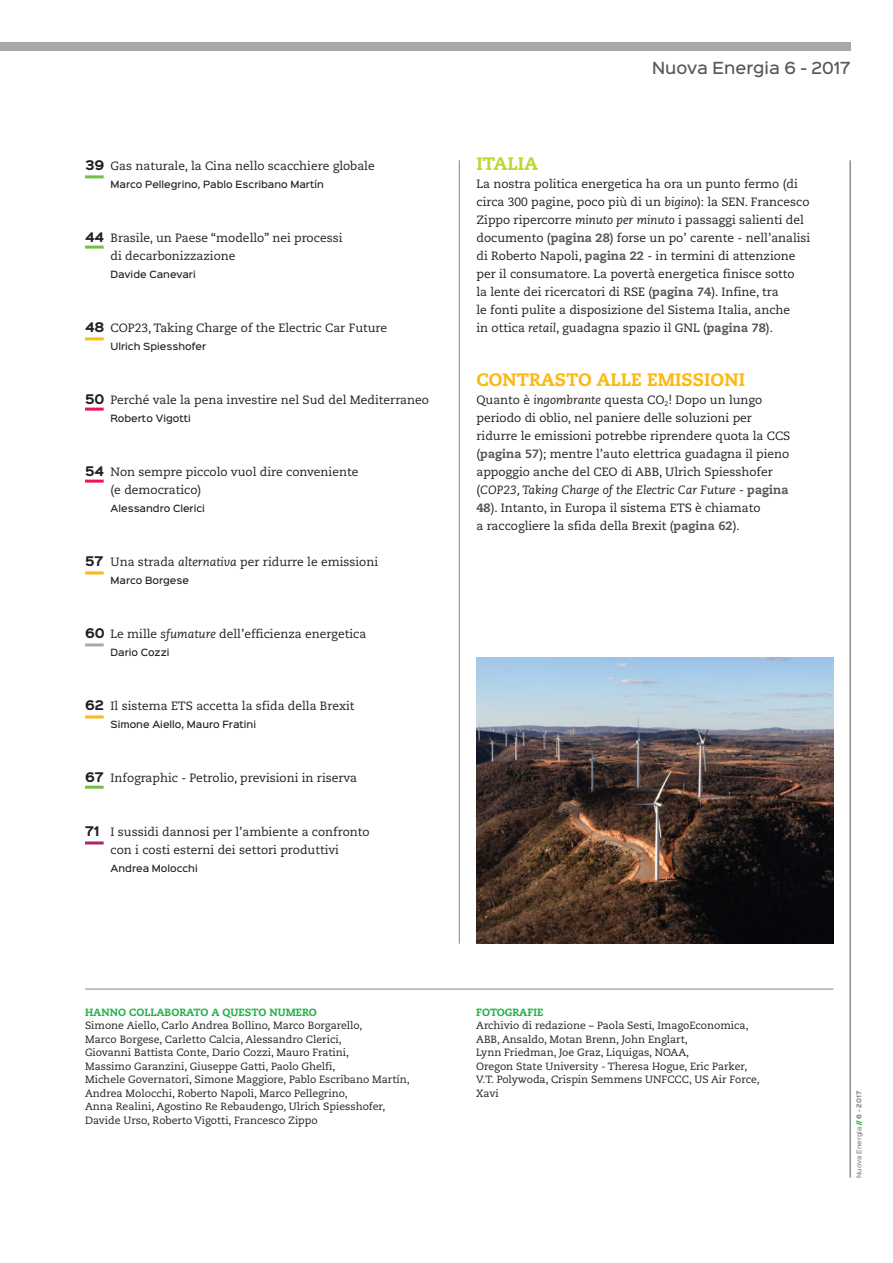
<style>
.page{position:relative;width:893px;height:1263px;background:#fff}
.page>*{position:absolute;margin:0;border:0;box-sizing:border-box;transform-origin:0 0}
.ne17_SM_tra_poco_tit{font:800 18px "Caecilia LT Std";color:#fcb814}
.ne17_SM_tra_poco_tit-2{font:800 18px "Caecilia LT Std";color:#bed630}
.t1{font:500 15px "Sinkin Sans 500";color:#57585a}
.ne17_SM_tra_poco{font:12px/18px "Caecilia LT Std";color:#231f20}
.ne17_SM_testo{font:12px/18px "Caecilia LT Std";color:#231f20}
.ne17_SM_colophon_tes{font:10.5px/13.5px "Caecilia LT Std";color:#231f20}
.ne17_SM_colopohon_ca{font:800 10.5px "Caecilia LT Std";color:#23b24b}
.ne17_SM_testo-2{font:500 9px "Sinkin Sans 500";color:#231f20}
.ne17_piede{font:500 6px "Sinkin Sans 500";color:#808285}
.s1{font-family:"Sinkin Sans 700";font-weight:700}
.s2{font-style:italic}
.s3{font-weight:800;color:#57585a}
.s4{font-family:"Sinkin Sans 900 X Black";font-weight:400;color:#23b24b}
</style>
<div class="page">
<img style="left:476px;top:657px;width:357px;height:287px">
<hr style="left:459px;top:160px;width:1px;height:784px;background:#808285">
<hr style="left:85px;top:175px;width:19px;height:3px;background:#71bf44">
<hr style="left:85px;top:246px;width:19px;height:3px;background:#71bf44">
<hr style="left:85px;top:337px;width:19px;height:3px;background:#fcb814">
<hr style="left:85px;top:408px;width:19px;height:3px;background:#ed1450">
<hr style="left:85px;top:480px;width:19px;height:3px;background:#ed1450">
<hr style="left:85px;top:571px;width:19px;height:3px;background:#fcb814">
<hr style="left:85px;top:643px;width:19px;height:3px;background:#a8a9ad">
<hr style="left:85px;top:715px;width:19px;height:3px;background:#fcb814">
<hr style="left:85px;top:786px;width:19px;height:3px;background:#71bf44">
<hr style="left:85px;top:841px;width:19px;height:3px;background:#a52869">
<div style="left:0;top:43px;width:850px;height:8px;background:#a8a9ad"></div>
<hr style="left:850px;top:160px;width:1px;height:1018px;background:#57585a">
<hr style="left:85px;top:989px;width:748px;height:1px;background:#808285">
<p class="ne17_SM_testo" style="left:85px;top:157px;width:291px"><span class="s1">39</span> Gas naturale, la Cina nello scacchiere globale</p>
<p class="ne17_SM_testo-2" style="left:111px;top:176px;width:215px">Marco Pellegrino, Pablo Escribano Martín</p>
<p class="ne17_SM_testo" style="left:111px;top:229px;width:233px;text-indent:-26px"><span class="s1">44</span> Brasile, un Paese “modello” nei processi di decarbonizzazione</p>
<p class="ne17_SM_testo-2" style="left:111px;top:266px;width:87px">Davide Canevari</p>
<p class="ne17_SM_testo" style="left:85px;top:319px;width:304px"><span class="s1">48</span> COP23, Taking Charge of the Electric Car Future</p>
<p class="ne17_SM_testo-2" style="left:111px;top:338px;width:97px">Ulrich Spiesshofer</p>
<p class="ne17_SM_testo" style="left:85px;top:391px;width:345px"><span class="s1">50</span> Perché vale la pena investire nel Sud del Mediterraneo</p>
<p class="ne17_SM_testo-2" style="left:111px;top:410px;width:82px">Roberto Vigotti</p>
<p class="ne17_SM_testo" style="left:111px;top:463px;width:249px;text-indent:-26px"><span class="s1">54</span> Non sempre piccolo vuol dire conveniente (e democratico)</p>
<p class="ne17_SM_testo-2" style="left:111px;top:500px;width:96px">Alessandro Clerici</p>
<p class="ne17_SM_testo" style="left:85px;top:553px;width:295px"><span class="s1">57</span> Una strada <span class="s2">alternativa</span> per ridurre le emissioni</p>
<p class="ne17_SM_testo-2" style="left:111px;top:572px;width:80px">Marco Borgese</p>
<p class="ne17_SM_testo" style="left:85px;top:625px;width:283px"><span class="s1">60</span> Le mille <span class="s2">sfumature</span> dell’efficienza energetica</p>
<p class="ne17_SM_testo-2" style="left:111px;top:644px;width:60px">Dario Cozzi</p>
<p class="ne17_SM_testo" style="left:85px;top:697px;width:271px"><span class="s1">62</span> Il sistema ETS accetta la sfida della Brexit</p>
<p class="ne17_SM_testo-2" style="left:111px;top:716px;width:147px">Simone Aiello, Mauro Fratini</p>
<p class="ne17_SM_testo" style="left:85px;top:769px;width:274px"><span class="s1">67</span> Infographic - Petrolio, previsioni in riserva</p>
<p class="ne17_SM_testo" style="left:85px;top:823px;width:286px;text-align:center"><span class="s1">71</span> I sussidi dannosi per l’ambiente a confronto con i costi esterni dei settori produttivi</p>
<p class="ne17_SM_testo-2" style="left:111px;top:860px;width:89px">Andrea Molocchi</p>
<p class="t1" style="left:652px;top:55px;width:200px">Nuova Energia 6 - 2017</p>
<p class="ne17_SM_tra_poco_tit-2" style="left:476px;top:152px;width:63px">ITALIA</p>
<p class="ne17_SM_tra_poco" style="left:476px;top:175px;width:335px">La nostra politica energetica ha ora un punto fermo (di circa 300 pagine, poco più di un <span class="s2">bigino</span>): la SEN. Francesco Zippo ripercorre <span class="s2">minuto per minuto</span> i passaggi salienti del documento (<span class="s3">pagina 28</span>) forse un po’ carente - nell’analisi di Roberto Napoli, <span class="s3">pagina 22</span> - in termini di attenzione per il consumatore. La povertà energetica finisce sotto<br>la lente dei ricercatori di RSE (<span class="s3">pagina 74</span>). Infine, tra<br>le fonti pulite a disposizione del Sistema Italia, anche<br>in ottica <span class="s2">retail</span>, guadagna spazio il GNL (<span class="s3">pagina 78</span>).</p>
<p class="ne17_SM_tra_poco_tit" style="left:476px;top:368px;width:270px">CONTRASTO ALLE EMISSIONI</p>
<p class="ne17_SM_tra_poco" style="left:476px;top:391px;width:315px">Quanto è <span class="s2">ingombrante</span> questa CO<sub>2</sub>! Dopo un lungo periodo di oblio, nel paniere delle soluzioni per ridurre le emissioni potrebbe riprendere quota la CCS (<span class="s3">pagina 57</span>); mentre l’auto elettrica guadagna il pieno appoggio anche del CEO di ABB, Ulrich Spiesshofer (<span class="s2">COP23, Taking Charge of the Electric Car Future</span> - <span class="s3">pagina 48</span>). Intanto, in Europa il sistema ETS è chiamato<br>a raccogliere la sfida della Brexit (<span class="s3">pagina 62</span>).</p>
<p class="ne17_SM_colopohon_ca" style="left:85px;top:1005px;width:233px">HANNO COLLABORATO A QUESTO NUMERO</p>
<p class="ne17_SM_colophon_tes" style="left:85px;top:1019px;width:326px">Simone Aiello, Carlo Andrea Bollino, Marco Borgarello,<br>Marco Borgese, Carletto Calcia, Alessandro Clerici,<br>Giovanni Battista Conte, Dario Cozzi, Mauro Fratini,<br>Massimo Garanzini, Giuseppe Gatti, Paolo Ghelfi,<br>Michele Governatori, Simone Maggiore, Pablo Escribano Martín, Andrea Molocchi, Roberto Napoli, Marco Pellegrino,<br>Anna Realini, Agostino Re Rebaudengo, Ulrich Spiesshofer, Davide Urso, Roberto Vigotti, Francesco Zippo</p>
<p class="ne17_SM_colopohon_ca" style="left:476px;top:1005px;width:69px">FOTOGRAFIE</p>
<p class="ne17_SM_colophon_tes" style="left:476px;top:1019px;width:285px">Archivio di redazione – Paola Sesti, ImagoEconomica, ABB, Ansaldo, Motan Brenn, John Englart,<br>Lynn Friedman, Joe Graz, Liquigas, NOAA,<br>Oregon State University - Theresa Hogue, Eric Parker, V.T. Polywoda, Crispin Semmens UNFCCC, US Air Force, Xavi</p>
<p class="ne17_piede" style="left:854px;top:1178px;width:89px;rotate:-90deg">Nuova Energia <span class="s4">//</span> <span class="s1">6 - 2017</span></p>
</div>
